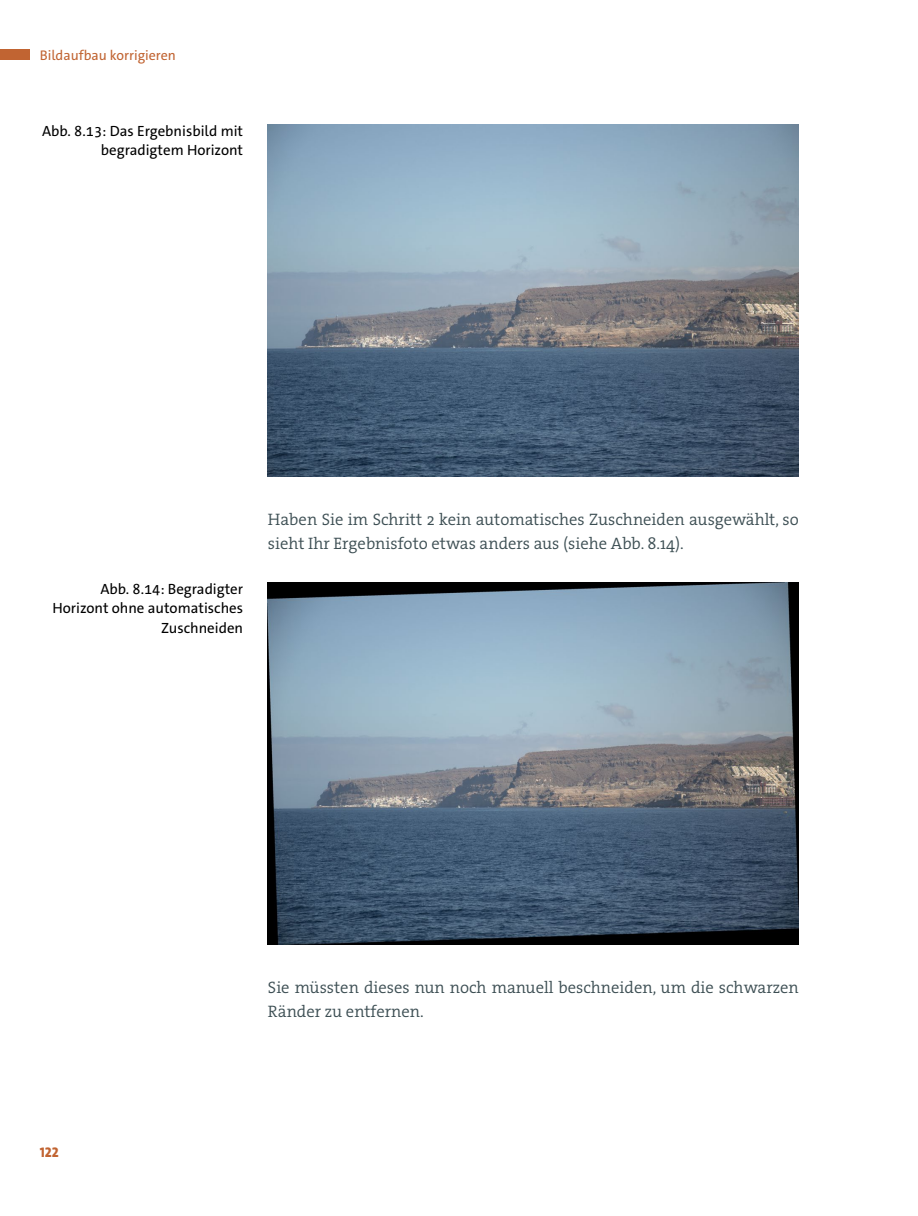
<style>
.page{position:relative;width:918px;height:1216px;background:#fff}
.page>*{position:absolute;margin:0;border:0;box-sizing:border-box;transform-origin:0 0}
._609_Praxis_Std_O_AO{font:16.62px/23.6px "The Serif HP4 Se Lig";color:#3c4e53}
.t1{font:14.88px/19.2px "The Sans C4 s";color:#000;text-align:right}
.t2{font:14px "The Sans C4 s";color:#c16432}
.t3{font:800 14px "The Sans C4 s";color:#c16432}
</style>
<div class="page">
<img style="left:268px;top:125px;width:531px;height:352px">
<img style="left:268px;top:582px;width:531px;height:362px">
<div style="left:0;top:50px;width:30px;height:10px;background:#c16432"></div>
<p class="t2" style="left:40px;top:47px;width:138px">Bildaufbau korrigieren</p>
<p class="t1" style="left:42px;top:121px;width:202px">Abb. 8.13: Das Ergebnisbild mit begradigtem Horizont</p>
<p class="t1" style="left:52px;top:579px;width:192px">Abb. 8.14: Begradigter<br>Horizont ohne automatisches<br>Zuschneiden</p>
<p class="_609_Praxis_Std_O_AO" style="left:268px;top:508px;width:532px">Haben Sie im Schritt 2 kein automatisches Zuschneiden ausgewählt, so sieht Ihr Ergebnisfoto etwas anders aus (siehe Abb. 8.14).</p>
<p class="t3" style="left:40px;top:1143px;width:21px">122</p>
<p class="_609_Praxis_Std_O_AO" style="left:268px;top:975px;width:532px">Sie müssten dieses nun noch manuell beschneiden, um die schwarzen<br>Ränder zu entfernen.</p>
</div>
